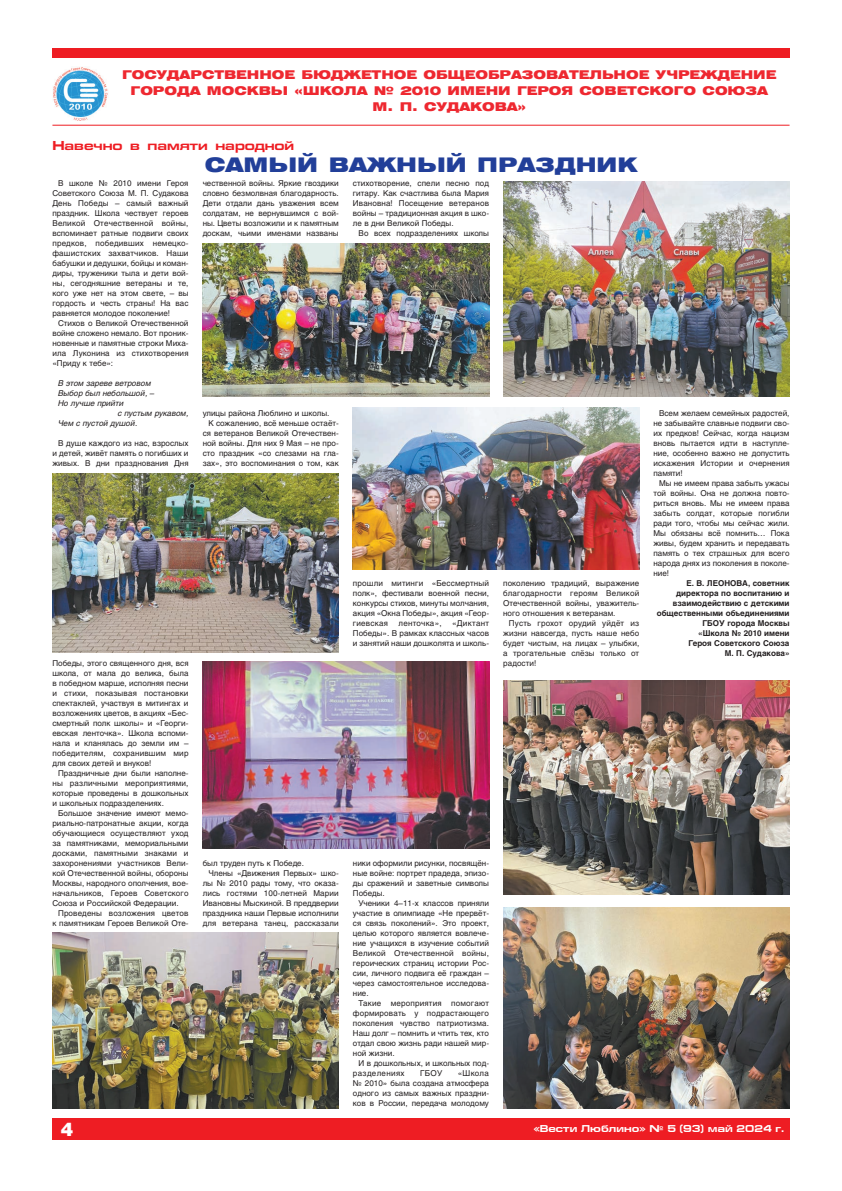
<style>
.page{position:relative;width:842px;height:1191px;background:#fff}
.page>*{position:absolute;margin:0;border:0;box-sizing:border-box;transform-origin:0 0}
.t1{font:20px "Helios Ext Black C";color:#223f99}
.t2{font:18.7px "Helios Black C";color:#fff}
.t3{font:700 13px "Eurofont Extended C";color:#ee1d23}
.t4{font:12px/16px "Helios Ext Black C";color:#ee2830;text-align:center}
.t5{font:700 10px "Europe Extended C";color:#fff}
.t6{font:8px/10px "Helios C";color:#231f20;text-align:justify}
.t7{font:700 8px/10px "Helios C";color:#231f20;text-align:right}
.t8{font:italic 8px "Helios C";color:#231f20}
.t9{font:8px "Helios C";letter-spacing:.025em;color:#231f20}
</style>
<div class="page">
<div style="left:52px;top:1118px;width:737px;height:22px;background:#ee1d23"></div>
<div style="left:52px;top:48px;width:737px;height:10px;background:#ee1d23"></div>
<hr style="left:52px;top:125px;width:737px;height:1px;background:#ee1d23">
<img style="left:53px;top:67px;width:55px;height:53px">
<img style="left:203px;top:243px;width:286px;height:153px">
<img style="left:52px;top:473px;width:287px;height:179px">
<img style="left:503px;top:680px;width:286px;height:214px">
<img style="left:353px;top:408px;width:286px;height:161px">
<img style="left:52px;top:933px;width:287px;height:175px">
<img style="left:503px;top:907px;width:286px;height:201px">
<img style="left:203px;top:661px;width:286px;height:187px">
<img style="left:503px;top:181px;width:286px;height:215px">
<h3 class="t4" style="left:122px;top:68px;width:656px">ГОСУДАРСТВЕННОЕ БЮДЖЕТНОЕ ОБЩЕОБРАЗОВАТЕЛЬНОЕ УЧРЕЖДЕНИЕ<br>ГОРОДА МОСКВЫ «ШКОЛА № 2010 ИМЕНИ ГЕРОЯ СОВЕТСКОГО СОЮЗА<br>М. П. СУДАКОВА»</h3>
<h3 class="t3" style="left:52px;top:141px;width:243px">Навечно в памяти народной</h3>
<h1 class="t1" style="left:205px;top:158px;width:434px">САМЫЙ ВАЖНЫЙ ПРАЗДНИК</h1>
<p class="t6" style="left:52px;top:179px;width:138px;text-indent:6px">В школе № 2010 имени Героя Советского Союза М. П. Судакова День Победы – самый важный праздник. Школа чествует героев Великой Отечественной войны, вспоминает ратные подвиги своих предков, победивших немецко&shy;фашистских захватчиков. Наши бабушки и дедушки, бойцы и коман&shy;диры, труженики тыла и дети вой&shy;ны, сегодняшние ветераны и те, кого уже нет на этом свете, – вы гордость и честь страны! На вас равняется молодое поколение!</p>
<p class="t6" style="left:52px;top:319px;width:138px;text-indent:6px">Стихов о Великой Отечественной войне сложено немало. Вот проник&shy;новенные и памятные строки Миха&shy;ила Луконина из стихотворения «Приду к тебе»:</p>
<p class="t8" style="left:58px;top:380px;width:94px">В этом зареве ветровом</p>
<p class="t8" style="left:58px;top:390px;width:98px">Выбор был небольшой, –</p>
<p class="t8" style="left:58px;top:400px;width:67px">Но лучше прийти</p>
<p class="t8" style="left:118px;top:410px;width:72px">с пустым рукавом,</p>
<p class="t8" style="left:58px;top:420px;width:81px">Чем с пустой душой.</p>
<p class="t6" style="left:52px;top:439px;width:138px;text-indent:6px">В душе каждого из нас, взрослых и детей, живёт память о погибших и живых. В дни празднования Дня</p>
<p class="t6" style="left:203px;top:179px;width:138px">чественной войны. Яркие гвоздики словно безмолвная благодарность.<br>Дети отдали дань уважения всем солдатам, не вернувшимся с вой&shy;ны. Цветы возложили и к памятным доскам, чьими именами названы</p>
<p class="t6" style="left:353px;top:179px;width:138px">стихотворение, спели песню под гитару. Как счастлива была Мария Ивановна! Посещение ветеранов войны – традиционная акция в шко&shy;ле в дни Великой Победы.</p>
<p class="t6" style="left:359px;top:229px;width:132px">Во всех подразделениях школы</p>
<p class="t6" style="left:203px;top:409px;width:128px">улицы района Люблино и школы.</p>
<p class="t6" style="left:208px;top:419px;width:132px">К сожалению, всё меньше остаёт-</p>
<p class="t6" style="left:203px;top:429px;width:138px">ся ветеранов Великой Отечествен-</p>
<p class="t6" style="left:203px;top:439px;width:138px">ной войны. Для них 9 Мая – не про-</p>
<p class="t6" style="left:203px;top:449px;width:138px">сто праздник «со слезами на гла-</p>
<p class="t6" style="left:203px;top:459px;width:138px">зах», это воспоминания о том, как</p>
<p class="t6" style="left:52px;top:659px;width:138px">Победы, этого священного дня, вся школа, от мала до велика, была в победном марше, исполняя песни и стихи, показывая постановки спектаклей, участвуя в митингах и возложениях цветов, в акциях «Бес&shy;смертный полк школы» и «Георги&shy;евская ленточка». Школа вспоми&shy;нала и кланялась до земли им – победителям, сохранившим мир для своих детей и внуков!</p>
<p class="t6" style="left:52px;top:769px;width:138px;text-indent:6px">Праздничные дни были наполне&shy;ны различными мероприятиями, которые проведены в дошкольных и школьных подразделениях.</p>
<p class="t6" style="left:52px;top:809px;width:138px;text-indent:6px">Большое значение имеют мемо&shy;риально-патронатные акции, когда обучающиеся осуществляют уход за памятниками, мемориальными досками, памятными знаками и захоронениями участников Вели&shy;кой Отечественной войны, обороны Москвы, народного ополчения, вое&shy;начальников, Героев Советского Союза и Российской Федерации.</p>
<p class="t6" style="left:52px;top:909px;width:138px;text-align:right">Проведены возложения цветов к памятникам Героев Великой Оте-</p>
<p class="t6" style="left:203px;top:859px;width:103px">был труден путь к Победе.</p>
<p class="t6" style="left:208px;top:869px;width:132px">Члены «Движения Первых» шко-</p>
<p class="t6" style="left:203px;top:879px;width:138px">лы № 2010 рады тому, что оказа-</p>
<p class="t6" style="left:203px;top:889px;width:138px">лись гостями 100-летней Марии</p>
<p class="t6" style="left:203px;top:899px;width:138px">Ивановны Мыскиной. В преддверии</p>
<p class="t6" style="left:203px;top:909px;width:138px">праздника наши Первые исполнили</p>
<p class="t6" style="left:203px;top:919px;width:138px">для ветерана танец, рассказали</p>
<p class="t6" style="left:353px;top:579px;width:138px">прошли митинги «Бессмертный полк», фестивали военной песни, конкурсы стихов, минуты молчания, акция «Окна Победы», акция «Геор&shy;гиевская</p>
<p class="t6" style="left:353px;top:619px;width:138px;text-indent:99px">«Диктант Победы». В рамках классных часов и занятий наши дошколята и школь-</p>
<p class="t9" style="left:399px;top:620px;width:45px">ленточка»,</p>
<p class="t6" style="left:503px;top:579px;width:138px">поколению традиций, выражение благодарности героям Великой Отечественной войны, уважитель&shy;ного отношения к ветеранам.</p>
<p class="t6" style="left:503px;top:619px;width:138px;text-indent:6px">Пусть грохот орудий уйдёт из жизни навсегда, пусть наше небо будет чистым, на лицах – улыбки, а трогательные слёзы только от радости!</p>
<p class="t6" style="left:353px;top:859px;width:138px">ники оформили рисунки, посвящён&shy;ные войне: портрет прадеда, эпизо&shy;ды сражений и заветные символы Победы.</p>
<p class="t6" style="left:353px;top:899px;width:138px;text-indent:6px">Ученики 4–11-х классов приняли участие в олимпиаде «Не прервёт&shy;ся связь поколений». Это проект, целью которого является вовлече&shy;ние учащихся в изучение событий Великой Отечественной войны, героических страниц истории Рос&shy;сии, личного подвига её граждан – через самостоятельное исследова&shy;ние.</p>
<p class="t6" style="left:353px;top:999px;width:138px;text-indent:6px">Такие мероприятия помогают формировать у подрастающего поколения чувство патриотизма.<br>Наш долг – помнить и чтить тех, кто отдал свою жизнь ради нашей мир&shy;ной жизни.</p>
<p class="t6" style="left:353px;top:1059px;width:138px;text-indent:6px">И в дошкольных, и школьных под&shy;разделениях</p>
<p class="t6" style="left:420px;top:1069px;width:24px">ГБОУ</p>
<p class="t6" style="left:353px;top:1069px;width:138px;text-indent:105px">«Школа № 2010» была создана атмосфера одного из самых важных праздни&shy;ков в России, передача молодому</p>
<p class="t6" style="left:653px;top:409px;width:138px;text-indent:6px">Всем желаем семейных радостей, не забывайте славные подвиги сво&shy;их предков! Сейчас, когда нацизм вновь пытается идти в наступле&shy;ние, особенно важно не допустить искажения Истории и очернения памяти!</p>
<p class="t6" style="left:653px;top:479px;width:138px;text-indent:6px">Мы не имеем права забыть ужасы той войны. Она не должна повто&shy;риться вновь. Мы не имеем права забыть солдат, которые погибли ради того, чтобы мы сейчас жили.<br>Мы обязаны всё помнить… Пока живы, будем хранить и передавать память о тех страшных для всего народа днях из поколения в поколе&shy;ние!</p>
<p class="t7" style="left:657px;top:579px;width:134px">Е. В. ЛЕОНОВА, советник директора по воспитанию и взаимодействию с детскими общественными объединениями<br>ГБОУ города Москвы<br>«Школа № 2010 имени<br>Героя Советского Союза<br>М. П. Судакова»</p>
<h2 class="t2" style="left:61px;top:1122px;width:14px">4</h2>
<p class="t5" style="left:534px;top:1125px;width:252px">«Вести Люблино» № 5 (93) май 2024 г.</p>
</div>
